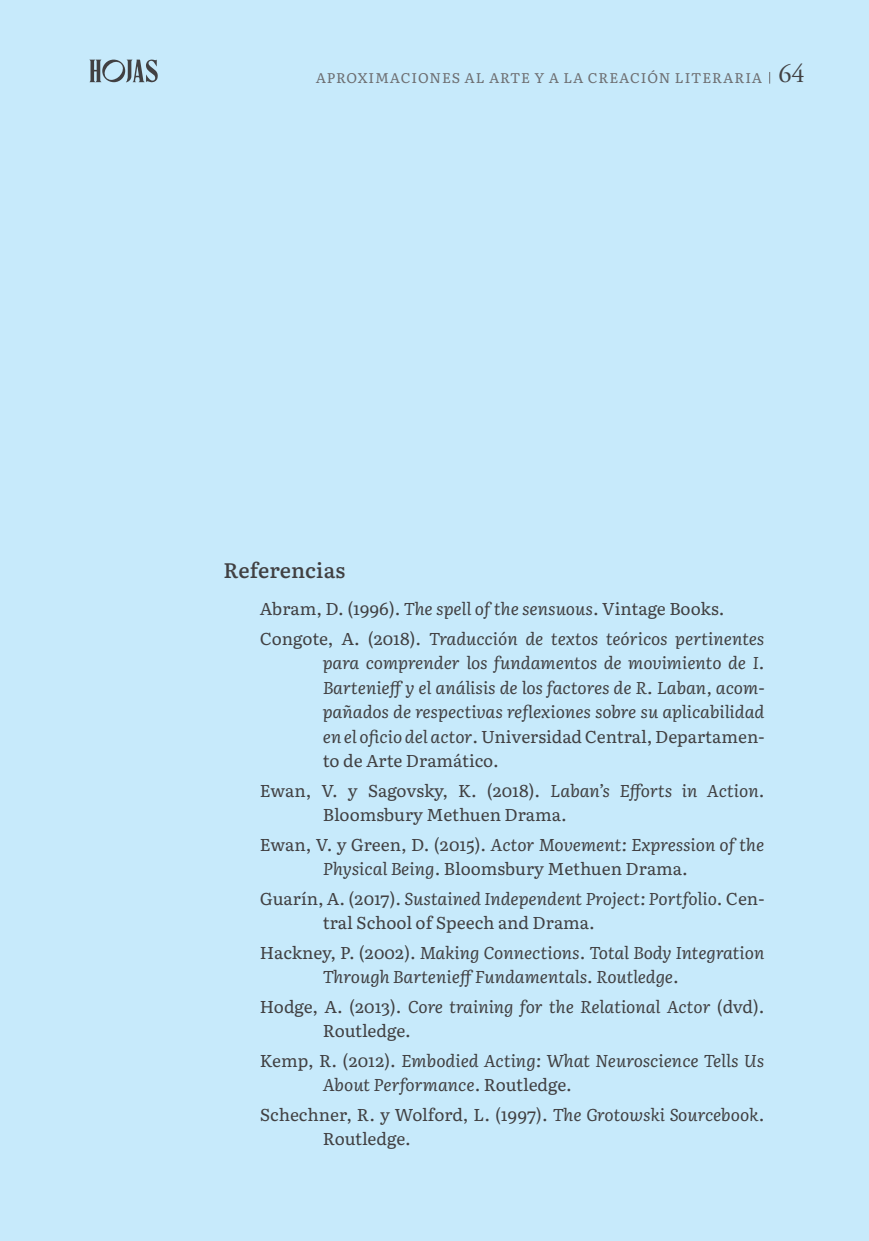
<style>
.page{position:relative;width:869px;height:1241px;background:#fff}
.page>*{position:absolute;margin:0;border:0;box-sizing:border-box;transform-origin:0 0}
.t1{font:21px "Literata";color:#414042}
.t2{font:italic 17.15px/24.5px "Literata";color:#414042}
.t3{font:17.15px/24.5px "Literata";color:#414042}
.t4{font:14px "Literata";letter-spacing:.06em;color:#6d6e71}
.s1{font-family:"Adobe Garamond Pro";font-size:26.25px;color:#414042}
.s2{font-style:normal}
.s3{font-style:italic}
</style>
<div class="page">
<div style="left:0;top:0;width:868px;height:1240px;background:#c7eafb"></div>
<svg style="left:89px;top:59px;width:69px;height:24px"></svg>
<p class="t4" style="left:315px;top:67px;width:490px">APROXIMACIONES AL ARTE Y A LA CREACIÓN LITERARIA <span class="s1">64</span></p>
<p class="t1" style="left:223px;top:554px;width:123px">Referencias</p>
<p class="t2" style="left:259px;top:593px;width:506px;line-height:29.4px"><span class="s2">Abram, D. (1996).</span> The spell of the sensuous<span class="s2">. Vintage Books.<br>Congote, A. (2018).</span> Traducción de textos teóricos pertinentes</p>
<p class="t2" style="left:322px;top:649px;width:443px;text-align:justify">para comprender los fundamentos de movimiento de I.<br>Bartenieff y el análisis de los factores de R. Laban, acom&shy;pañados de respectivas reflexiones sobre su aplicabilidad en el oficio del actor<span class="s2">. Universidad Central, Departamen&shy;to de Arte Dramático.</span></p>
<p class="t3" style="left:322px;top:776px;width:443px;text-indent:-63px">Ewan, V. y Sagovsky, K. (2018). <span class="s3">Laban’s Efforts in Action</span>.<br>Bloomsbury Methuen Drama.</p>
<p class="t3" style="left:322px;top:830px;width:443px;text-indent:-63px">Ewan, V. y Green, D. (2015). <span class="s3">Actor Movement: Expression of the<br>Physical Being</span>. Bloomsbury Methuen Drama.</p>
<p class="t3" style="left:322px;top:884px;width:443px;text-indent:-63px">Guarín, A. (2017). <span class="s3">Sustained Independent Project: Portfolio</span>. Cen&shy;tral School of Speech and Drama.</p>
<p class="t2" style="left:322px;top:938px;width:443px;text-indent:-63px"><span class="s2">Hackney, P. (2002).</span> Making Connections<span class="s2">.</span> Total Body Integration<br>Through Bartenieff Fundamentals. Routledge<span class="s2">.</span></p>
<p class="t2" style="left:322px;top:992px;width:443px;text-indent:-63px"><span class="s2">Hodge, A. (2013).</span> Core training for the Relational Actor <span class="s2">(dvd).<br>Routledge.</span></p>
<p class="t2" style="left:322px;top:1046px;width:443px;text-indent:-63px"><span class="s2">Kemp, R. (2012).</span> Embodied Acting: What Neuroscience Tells Us<br>About Performance<span class="s2">. Routledge.</span></p>
<p class="t3" style="left:322px;top:1100px;width:443px;text-indent:-63px">Schechner, R. y Wolford, L. (1997). <span class="s3">The Grotowski Sourcebook</span>.<br>Routledge.</p>
</div>
